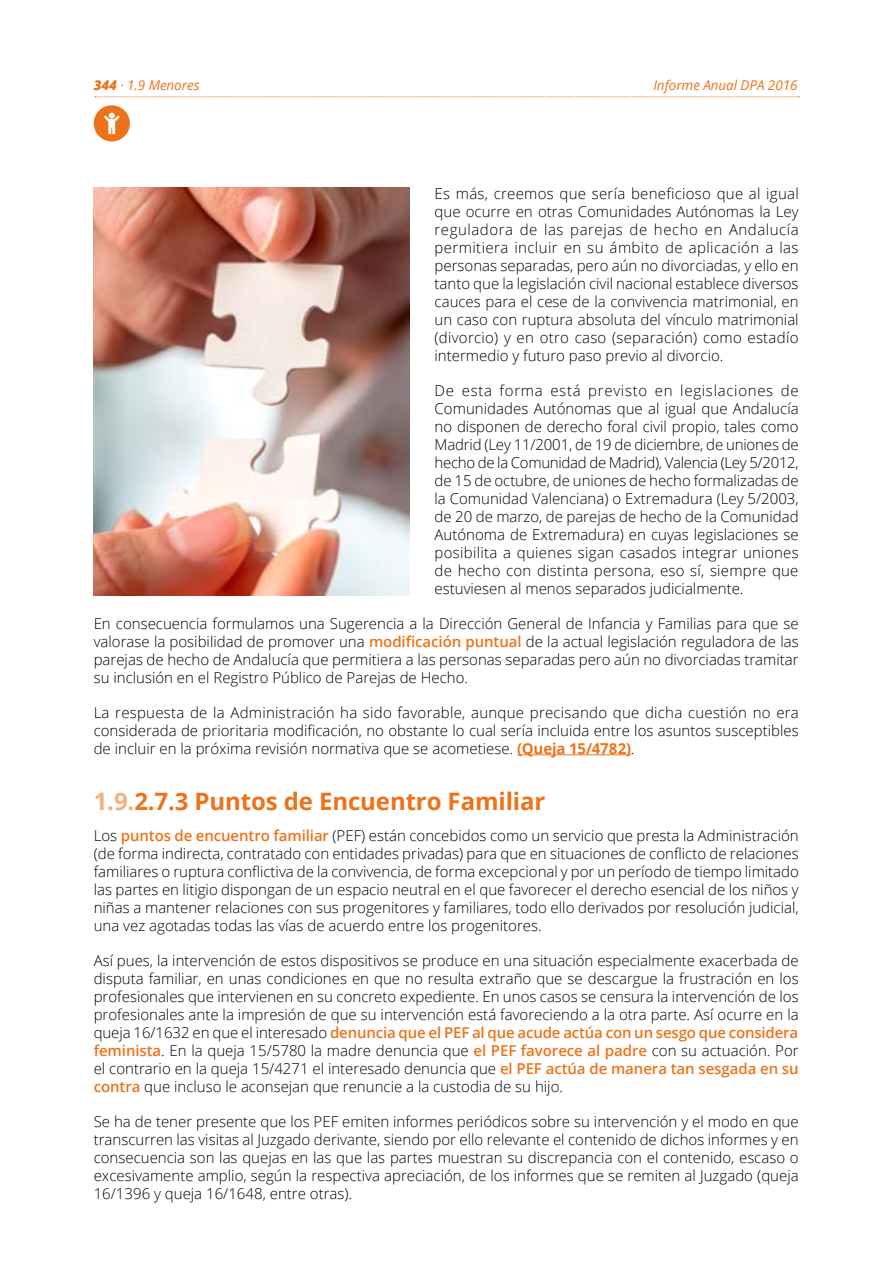
<style>
.page{position:relative;width:893px;height:1263px;background:#fff}
.page>*{position:absolute;margin:0;border:0;box-sizing:border-box;transform-origin:0 0}
.t1{font:700 24px "Open Sans";letter-spacing:-.005em;color:#ee7219}
.t2{font:300 15px/18px "Open Sans";color:#000;text-align:justify}
.t3{font:italic 13.5px "Open Sans";letter-spacing:-.005em;color:#ee7219}
.s1{font-weight:800}
.s2{font-weight:600;color:#ee7219}
.s3{font-weight:700;color:#ee7219}
.s4{color:#f7af76}
</style>
<div class="page">
<div style="left:94px;top:105px;width:36px;height:36px;background:#ee7219;border-radius:50%"></div>
<svg style="left:104px;top:113px;width:15px;height:21px"></svg>
<svg style="left:95px;top:96px;width:704px;height:1px"></svg>
<hr style="left:517px;top:754px;width:114px;height:1px;background:#ee7219">
<img style="left:94px;top:187px;width:315px;height:408px">
<p class="t3" style="left:94px;top:76px;width:107px"><span class="s1">344</span> · 1.9 Menores</p>
<p class="t3" style="left:653px;top:76px;width:146px">Informe Anual DPA 2016</p>
<p class="t2" style="left:435px;top:184px;width:366px">Es más, creemos que sería beneficioso que al igual que ocurre en otras Comunidades Autónomas la Ley reguladora de las parejas de hecho en Andalucía permitiera incluir en su ámbito de aplicación a las personas separadas, pero aún no divorciadas, y ello en tanto que la legislación civil nacional establece diversos cauces para el cese de la convivencia matrimonial, en un caso con ruptura absoluta del vínculo matrimonial (divorcio) y en otro caso (separación) como estadío intermedio y futuro paso previo al divorcio.</p>
<p class="t2" style="left:435px;top:381px;width:366px">De esta forma está previsto en legislaciones de Comunidades Autónomas que al igual que Andalucía no disponen de derecho foral civil propio, tales como Madrid (Ley 11/2001, de 19 de diciembre, de uniones de hecho de la Comunidad de Madrid), Valencia (Ley 5/2012, de 15 de octubre, de uniones de hecho formalizadas de la Comunidad Valenciana) o Extremadura (Ley 5/2003, de 20 de marzo, de parejas de hecho de la Comunidad Autónoma de Extremadura) en cuyas legislaciones se posibilita a quienes sigan casados integrar uniones de hecho con distinta persona, eso sí, siempre que estuviesen al menos separados judicialmente.</p>
<p class="t2" style="left:94px;top:614px;width:706px">En consecuencia formulamos una Sugerencia a la Dirección General de Infancia y Familias para que se valorase la posibilidad de promover una <span class="s2">modificación puntual</span> de la actual legislación reguladora de las parejas de hecho de Andalucía que permitiera a las personas separadas pero aún no divorciadas tramitar su inclusión en el Registro Público de Parejas de Hecho.</p>
<p class="t2" style="left:94px;top:703px;width:707px">La respuesta de la Administración ha sido favorable, aunque precisando que dicha cuestión no era considerada de prioritaria modificación, no obstante lo cual sería incluida entre los asuntos susceptibles de incluir en la próxima revisión normativa que se acometiese. <span class="s3">(Queja 15/4782)</span>.</p>
<h1 class="t1" style="left:94px;top:785px;width:453px"><span class="s4">1.9.</span>2.7.3 Puntos de Encuentro Familiar</h1>
<p class="t2" style="left:94px;top:826px;width:707px">Los <span class="s2">puntos de encuentro familiar</span> (PEF) están concebidos como un servicio que presta la Administración (de forma indirecta, contratado con entidades privadas) para que en situaciones de conflicto de relaciones familiares o ruptura conflictiva de la convivencia, de forma excepcional y por un período de tiempo limitado las partes en litigio dispongan de un espacio neutral en el que favorecer el derecho esencial de los niños y niñas a mantener relaciones con sus progenitores y familiares, todo ello derivados por resolución judicial, una vez agotadas todas las vías de acuerdo entre los progenitores.</p>
<p class="t2" style="left:94px;top:951px;width:706px">Así pues, la intervención de estos dispositivos se produce en una situación especialmente exacerbada de disputa familiar, en unas condiciones en que no resulta extraño que se descargue la frustración en los profesionales que intervienen en su concreto expediente. En unos casos se censura la intervención de los profesionales ante la impresión de que su intervención está favoreciendo a la otra parte. Así ocurre en la queja 16/1632 en que el interesado <span class="s2">denuncia que el PEF al que acude actúa con un sesgo que considera feminista</span>. En la queja 15/5780 la madre denuncia que <span class="s2">el PEF favorece al padre</span> con su actuación. Por el contrario en la queja 15/4271 el interesado denuncia que <span class="s2">el PEF actúa de manera tan sesgada en su contra</span> que incluso le aconsejan que renuncie a la custodia de su hijo.</p>
<p class="t2" style="left:94px;top:1112px;width:706px">Se ha de tener presente que los PEF emiten informes periódicos sobre su intervención y el modo en que transcurren las visitas al Juzgado derivante, siendo por ello relevante el contenido de dichos informes y en consecuencia son las quejas en las que las partes muestran su discrepancia con el contenido, escaso o excesivamente amplio, según la respectiva apreciación, de los informes que se remiten al Juzgado (queja 16/1396 y queja 16/1648, entre otras).</p>
</div>
